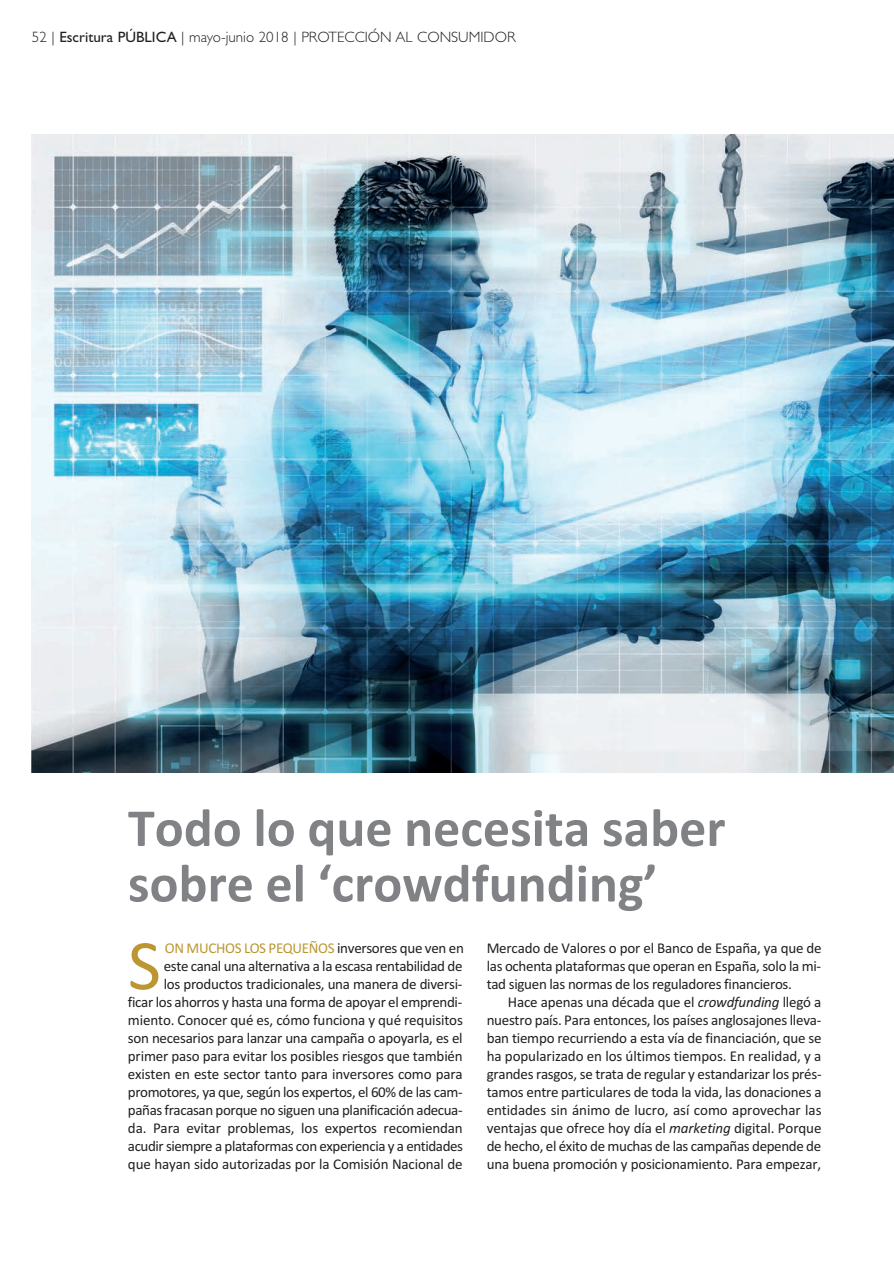
<style>
.page{position:relative;width:894px;height:1264px;background:#fff}
.page>*{position:absolute;margin:0;border:0;box-sizing:border-box;transform-origin:0 0}
.t1{font:72px "Calibri";color:#bb9632}
.t2{font:700 54px/55.5px "Calibri";color:#808285}
.t3{font:15px/18px "Calibri";letter-spacing:-.02em;color:#231f20;text-align:justify}
.t4{font:300 15px "Gill Sans";color:#231f20}
.s1{font-weight:400}
.s2{color:#bb9632}
.s3{font-style:italic}
</style>
<div class="page">
<img style="left:32px;top:135px;width:862px;height:638px">
<p class="t4" style="left:32px;top:28px;width:485px">52 | <span class="s1">Escritura PÚBLICA</span> | mayo-junio 2018 | PROTECCIÓN AL CONSUMIDOR</p>
<h2 class="t2" style="left:128px;top:797px;width:599px">Todo lo que necesita saber sobre el ‘crowdfunding’</h2>
<p class="t3" style="left:128px;top:938px;width:337px;text-align:right"><span class="s2">ON MUCHOS LOS PEQUEÑOS</span> inversores que ven en<br>este canal una alternativa a la escasa rentabilidad de<br>los productos tradicionales, una manera de diversi-<br>ficar los ahorros y hasta una forma de apoyar el emprendi&shy;miento. Conocer qué es, cómo funciona y qué requisitos son necesarios para lanzar una campaña o apoyarla, es el primer paso para evitar los posibles riesgos que también existen en este sector tanto para inversores como para promotores, ya que, según los expertos, el 60% de las cam&shy;pañas fracasan porque no siguen una planificación adecua&shy;da. Para evitar problemas, los expertos recomiendan acudir siempre a plataformas con experiencia y a entidades que hayan sido autorizadas por la Comisión Nacional de</p>
<h1 class="t1" style="left:128px;top:920px;width:35px">S</h1>
<p class="t3" style="left:487px;top:938px;width:336px">Mercado de Valores o por el Banco de España, ya que de las ochenta plataformas que operan en España, solo la mi&shy;tad siguen las normas de los reguladores financieros.</p>
<p class="t3" style="left:487px;top:992px;width:336px;text-indent:21px">Hace apenas una década que el <span class="s3">crowdfunding</span> llegó a nuestro país. Para entonces, los países anglosajones lleva&shy;ban tiempo recurriendo a esta vía de financiación, que se ha popularizado en los últimos tiempos. En realidad, y a grandes rasgos, se trata de regular y estandarizar los prés&shy;tamos entre particulares de toda la vida, las donaciones a entidades sin ánimo de lucro, así como aprovechar las ventajas que ofrece hoy día el <span class="s3">marketing</span> digital. Porque de hecho, el éxito de muchas de las campañas depende de una buena promoción y posicionamiento. Para empezar,</p>
</div>
